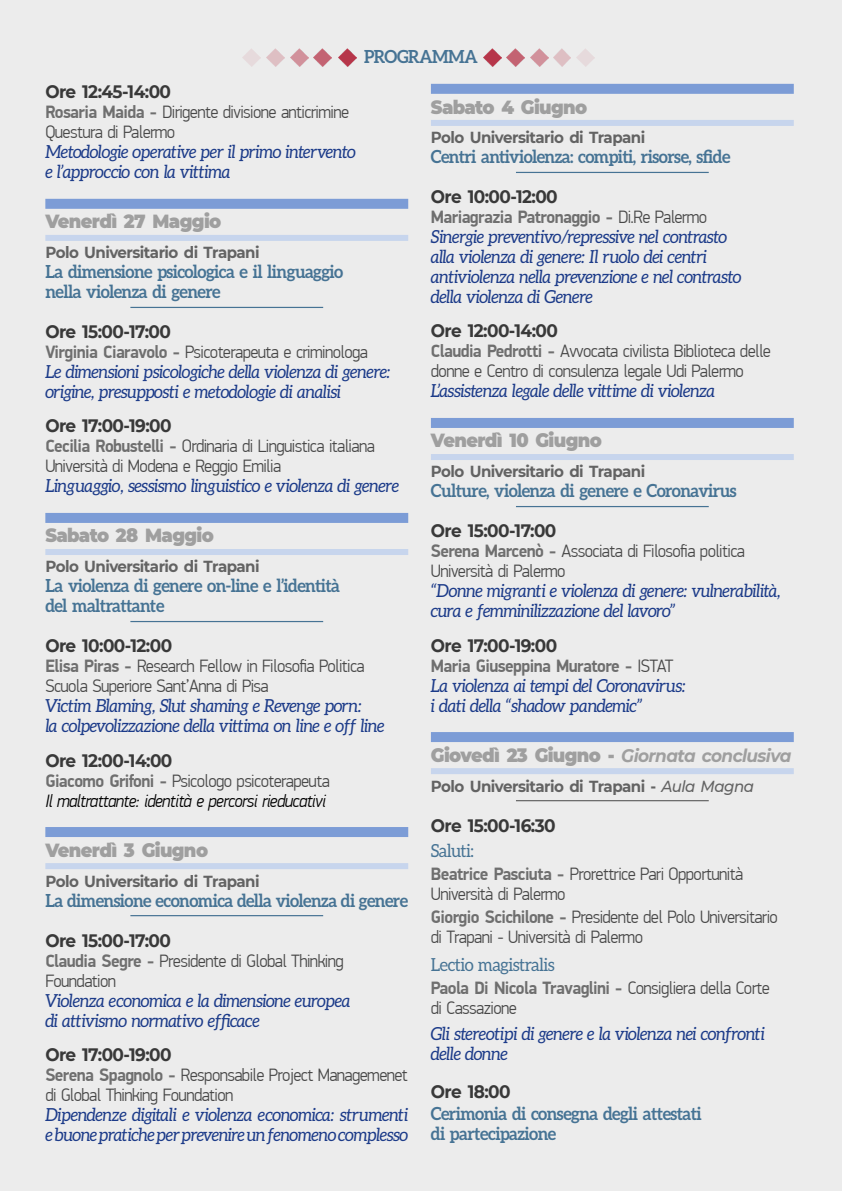
<style>
.page{position:relative;width:842px;height:1191px;background:#ececec}
.page>*{position:absolute;margin:0;border:0;box-sizing:border-box;transform-origin:0 0}
.t1{font:900 19px "Montserrat";letter-spacing:-.035em;color:#9f9f9f;scale:.94 1}
.t2{font:italic 18px/20px "Aleo";letter-spacing:-.035em;color:#1c3b89;scale:.94 1}
.t3{font:300 18px/20px "PF Din Display Pro";letter-spacing:-.035em;color:#484848;scale:.94 1}
.t4{font:700 18px/20px "Aleo";letter-spacing:-.035em;color:#467394;scale:.94 1}
.t5{font:700 18px "Montserrat";letter-spacing:-.035em;color:#393939;scale:.94 1}
.t6{font:italic 300 18px/20px "PF Din Display Pro";letter-spacing:-.035em;color:#000;scale:.94 1}
.t7{font:700 18px "PF Din Display Pro";letter-spacing:-.035em;color:#6f6f6f;scale:.94 1}
.t8{font:italic 700 18px "Montserrat";letter-spacing:-.035em;color:#9f9f9f;scale:.94 1}
.t9{font:18px "Aleo";letter-spacing:-.035em;color:#467394;scale:.94 1}
.t10{font:700 16px "Montserrat";letter-spacing:-.035em;color:#636363;scale:.94 1}
.s1{font-weight:700;color:#6f6f6f}
.s2{font-weight:700;font-style:normal;color:#6f6f6f}
.s3{font-style:normal;color:#484848}
.s4{font-weight:300;color:#484848}
.s5{font-weight:900;font-style:normal;font-size:19px}
.s6{font-weight:500;font-style:italic}
</style>
<div class="page">
<div style="left:45px;top:199px;width:363px;height:10px;background:#7c9cd6"></div>
<div style="left:45px;top:235px;width:363px;height:6px;background:#c7d5ed"></div>
<hr style="left:130px;top:307px;width:193px;height:1px;background:#467394">
<div style="left:45px;top:513px;width:363px;height:10px;background:#7c9cd6"></div>
<div style="left:45px;top:549px;width:363px;height:6px;background:#c7d5ed"></div>
<hr style="left:130px;top:621px;width:193px;height:1px;background:#467394">
<div style="left:45px;top:827px;width:363px;height:10px;background:#7c9cd6"></div>
<div style="left:45px;top:863px;width:363px;height:6px;background:#c7d5ed"></div>
<hr style="left:130px;top:915px;width:193px;height:1px;background:#467394">
<div style="left:431px;top:84px;width:363px;height:10px;background:#7c9cd6"></div>
<div style="left:431px;top:120px;width:363px;height:6px;background:#c7d5ed"></div>
<hr style="left:516px;top:172px;width:193px;height:1px;background:#467394">
<div style="left:431px;top:418px;width:363px;height:10px;background:#7c9cd6"></div>
<div style="left:431px;top:454px;width:363px;height:6px;background:#c7d5ed"></div>
<hr style="left:516px;top:506px;width:193px;height:1px;background:#467394">
<div style="left:431px;top:732px;width:363px;height:10px;background:#7c9cd6"></div>
<div style="left:431px;top:768px;width:363px;height:6px;background:#c7d5ed"></div>
<hr style="left:516px;top:800px;width:193px;height:1px;background:#636363">
<img style="left:483px;top:49px;width:18px;height:18px">
<img style="left:507px;top:49px;width:17px;height:18px">
<img style="left:531px;top:49px;width:18px;height:18px">
<img style="left:553px;top:49px;width:18px;height:18px">
<img style="left:338px;top:49px;width:18px;height:18px">
<img style="left:314px;top:49px;width:18px;height:18px">
<img style="left:290px;top:49px;width:18px;height:18px">
<img style="left:266px;top:49px;width:18px;height:18px">
<p class="t4" style="left:364px;top:46px;width:122px">PROGRAMMA</p>
<p class="t5" style="left:45px;top:79px;width:135px">Ore 12:45-14:00</p>
<p class="t3" style="left:45px;top:102px;width:325px"><span class="s1">Rosaria Maida -</span> Dirigente divisione anticrimine<br>Questura di Palermo</p>
<p class="t2" style="left:45px;top:142px;width:332px">Metodologie operative per il primo intervento e l’approccio con la vittima</p>
<p class="t1" style="left:45px;top:207px;width:189px">Venerdì 27 Maggio</p>
<p class="t10" style="left:45px;top:241px;width:229px">Polo Universitario di Trapani</p>
<p class="t4" style="left:45px;top:261px;width:318px">La dimensione psicologica e il linguaggio nella violenza di genere</p>
<p class="t5" style="left:45px;top:319px;width:135px">Ore 15:00-17:00</p>
<p class="t3" style="left:45px;top:342px;width:345px"><span class="s1">Virginia Ciaravolo -</span> Psicoterapeuta e criminologa</p>
<p class="t2" style="left:45px;top:362px;width:369px">Le dimensioni psicologiche della violenza di genere: origine, presupposti e metodologie di analisi</p>
<p class="t5" style="left:45px;top:413px;width:136px">Ore 17:00-19:00</p>
<p class="t3" style="left:45px;top:436px;width:352px"><span class="s1">Cecilia Robustelli -</span> Ordinaria di Linguistica italiana<br>Università di Modena e Reggio Emilia</p>
<p class="t2" style="left:45px;top:476px;width:378px">Linguaggio, sessismo linguistico e violenza di genere</p>
<p class="t1" style="left:45px;top:521px;width:181px">Sabato 28 Maggio</p>
<p class="t10" style="left:45px;top:555px;width:229px">Polo Universitario di Trapani</p>
<p class="t4" style="left:45px;top:575px;width:315px">La violenza di genere on-line e l’identità del maltrattante</p>
<p class="t5" style="left:45px;top:633px;width:136px">Ore 10:00-12:00</p>
<p class="t3" style="left:45px;top:656px;width:341px"><span class="s1">Elisa Piras -</span> Research Fellow in Filosofia Politica<br>Scuola Superiore Sant’Anna di Pisa</p>
<p class="t2" style="left:45px;top:696px;width:362px">Victim Blaming, Slut shaming e Revenge porn:<br>la colpevolizzazione della vittima on line e off line</p>
<p class="t5" style="left:45px;top:747px;width:137px">Ore 12:00-14:00</p>
<p class="t6" style="left:45px;top:770px;width:304px"><span class="s2">Giacomo Grifoni -</span> <span class="s3">Psicologo psicoterapeuta<br></span>Il maltrattante: identità e percorsi rieducativi</p>
<p class="t1" style="left:45px;top:835px;width:175px">Venerdì 3 Giugno</p>
<p class="t10" style="left:45px;top:869px;width:229px">Polo Universitario di Trapani</p>
<p class="t4" style="left:45px;top:889px;width:387px">La dimensione economica della violenza di genere</p>
<p class="t5" style="left:45px;top:927px;width:135px">Ore 15:00-17:00</p>
<p class="t3" style="left:45px;top:950px;width:319px"><span class="s1">Claudia Segre -</span> Presidente di Global Thinking<br>Foundation</p>
<p class="t2" style="left:45px;top:990px;width:326px">Violenza economica e la dimensione europea di attivismo normativo efficace</p>
<p class="t5" style="left:45px;top:1041px;width:136px">Ore 17:00-19:00</p>
<p class="t3" style="left:45px;top:1064px;width:387px"><span class="s1">Serena Spagnolo -</span> Responsabile Project Managemenet di Global Thinking Foundation</p>
<p class="t2" style="left:45px;top:1104px;width:388px">Dipendenze digitali e violenza economica: strumenti e buonepraticheperprevenireunfenomeno complesso</p>
<p class="t1" style="left:431px;top:93px;width:168px">Sabato 4 Giugno</p>
<p class="t10" style="left:431px;top:126px;width:229px">Polo Universitario di Trapani</p>
<p class="t4" style="left:431px;top:146px;width:320px">Centri antiviolenza: compiti, risorse, sfide</p>
<p class="t5" style="left:431px;top:184px;width:136px">Ore 10:00-12:00</p>
<p class="t7" style="left:431px;top:206px;width:295px">Mariagrazia Patronaggio - <span class="s4">Di.Re Palermo</span></p>
<p class="t2" style="left:431px;top:227px;width:332px">Sinergie preventivo/repressive nel contrasto alla violenza di genere: Il ruolo dei centri antiviolenza nella prevenzione e nel contrasto della violenza di Genere</p>
<p class="t5" style="left:431px;top:318px;width:137px">Ore 12:00-14:00</p>
<p class="t3" style="left:431px;top:341px;width:363px"><span class="s1">Claudia Pedrotti -</span> Avvocata civilista Biblioteca delle donne e Centro di consulenza legale Udi Palermo</p>
<p class="t2" style="left:431px;top:381px;width:304px">L’assistenza legale delle vittime di violenza</p>
<p class="t1" style="left:431px;top:426px;width:183px">Venerdì 10 Giugno</p>
<p class="t10" style="left:431px;top:460px;width:229px">Polo Universitario di Trapani</p>
<p class="t4" style="left:431px;top:480px;width:327px">Culture, violenza di genere e Coronavirus</p>
<p class="t5" style="left:431px;top:518px;width:135px">Ore 15:00-17:00</p>
<p class="t3" style="left:431px;top:541px;width:336px"><span class="s1">Serena Marcenò -</span> Associata di Filosofia politica<br>Università di Palermo</p>
<p class="t2" style="left:431px;top:581px;width:373px">“Donne migranti e violenza di genere: vulnerabilità, cura e femminilizzazione del lavoro”</p>
<p class="t5" style="left:431px;top:632px;width:136px">Ore 17:00-19:00</p>
<p class="t7" style="left:431px;top:654px;width:260px">Maria Giuseppina Muratore - <span class="s4">ISTAT</span></p>
<p class="t2" style="left:431px;top:675px;width:273px">La violenza ai tempi del Coronavirus: i dati della “shadow pandemic”</p>
<p class="t8" style="left:431px;top:742px;width:385px"><span class="s5">Giovedì 23 Giugno -</span> Giornata conclusiva</p>
<p class="t10" style="left:431px;top:774px;width:345px">Polo Universitario di Trapani - <span class="s6">Aula Magna</span></p>
<p class="t5" style="left:431px;top:812px;width:134px">Ore 15:00-16:30</p>
<p class="t9" style="left:431px;top:840px;width:47px">Saluti:</p>
<p class="t3" style="left:431px;top:864px;width:334px"><span class="s1">Beatrice Pasciuta -</span> Prorettrice Pari Opportunità<br>Università di Palermo</p>
<p class="t3" style="left:431px;top:907px;width:371px"><span class="s1">Giorgio Scichilone -</span> Presidente del Polo Universitario di Trapani - Università di Palermo</p>
<p class="t9" style="left:431px;top:954px;width:133px">Lectio magistralis</p>
<p class="t3" style="left:431px;top:978px;width:362px"><span class="s1">Paola Di Nicola Travaglini -</span> Consigliera della Corte di Cassazione</p>
<p class="t2" style="left:431px;top:1023px;width:357px">Gli stereotipi di genere e la violenza nei confronti delle donne</p>
<p class="t5" style="left:431px;top:1078px;width:86px">Ore 18:00</p>
<p class="t4" style="left:431px;top:1103px;width:290px">Cerimonia di consegna degli attestati di partecipazione</p>
</div>
